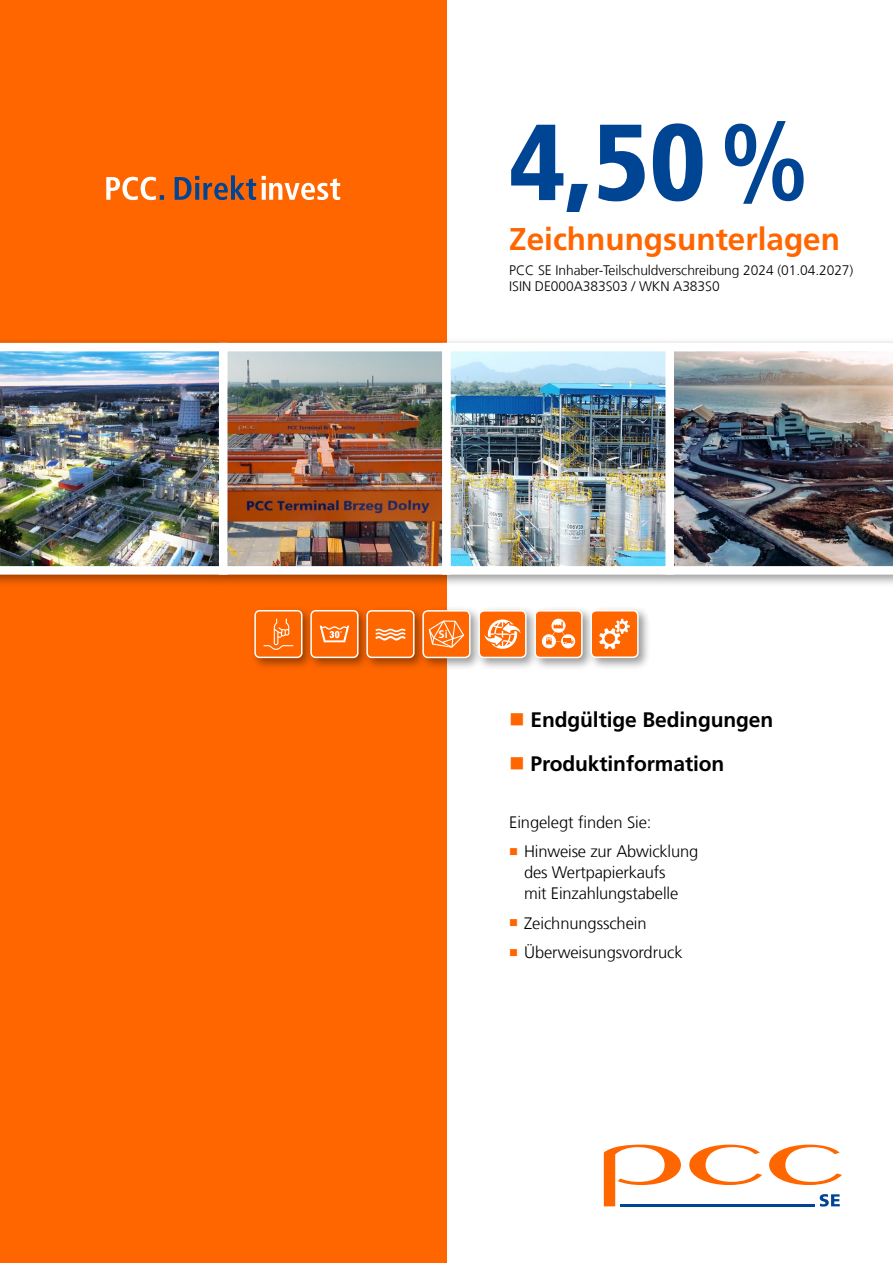
<style>
.page{position:relative;width:893px;height:1263px;background:#fff}
.page>*{position:absolute;margin:0;border:0;box-sizing:border-box;transform-origin:0 0}
.t1{font:900 condensed 108px "Frutiger";color:#004494}
.t2{font:700 31.5px "Frutiger LT Com";color:#f60}
.t3{font:700 21px "Frutiger LT Com";letter-spacing:-.005em;color:#000}
.t4{font:300 16.5px/21px "Frutiger LT Com";letter-spacing:-.01em;color:#000}
.t5{font:300 13.8px/16.5px "Frutiger LT Com";letter-spacing:-.005em;color:#000}
.t6{font:700 10.95px "Frutiger LT Com";color:#fff}
.s1{font-family:"Frutiger LT Com";font-weight:700}
.s2{color:#f60}
</style>
<div class="page">
<div style="left:0;top:0;width:446px;height:1263px;background:#f60"></div>
<svg style="left:106px;top:175px;width:234px;height:25px"></svg>
<svg style="left:769px;top:1144px;width:73px;height:41px"></svg>
<svg style="left:689px;top:1144px;width:73px;height:41px"></svg>
<svg style="left:604px;top:1144px;width:77px;height:62px"></svg>
<svg style="left:820px;top:1194px;width:20px;height:12px"></svg>
<hr style="left:620px;top:1204px;width:195px;height:2px;background:#004494">
<div style="left:250px;top:606px;width:401px;height:65px;background:#000;opacity:.4"></div>
<div style="left:255px;top:611px;width:47px;height:46px;background:#f60;border-radius:5px"></div>
<div style="left:254px;top:610px;width:49px;height:48px;border:2px solid #fff;border-radius:5px"></div>
<svg style="left:264px;top:619px;width:29px;height:31px"></svg>
<div style="left:311px;top:611px;width:47px;height:46px;background:#f60;border-radius:5px"></div>
<div style="left:310px;top:610px;width:49px;height:48px;border:2px solid #fff;border-radius:5px"></div>
<svg style="left:320px;top:626px;width:29px;height:16px"></svg>
<div style="left:367px;top:611px;width:47px;height:46px;background:#f60;border-radius:5px"></div>
<div style="left:366px;top:610px;width:49px;height:48px;border:2px solid #fff;border-radius:5px"></div>
<svg style="left:375px;top:629px;width:31px;height:11px"></svg>
<div style="left:423px;top:611px;width:47px;height:46px;background:#f60;border-radius:5px"></div>
<div style="left:422px;top:610px;width:49px;height:48px;border:2px solid #fff;border-radius:5px"></div>
<svg style="left:429px;top:620px;width:35px;height:28px"></svg>
<div style="left:479px;top:611px;width:47px;height:46px;background:#f60;border-radius:5px"></div>
<div style="left:478px;top:610px;width:49px;height:48px;border:2px solid #fff;border-radius:5px"></div>
<svg style="left:484px;top:619px;width:36px;height:30px"></svg>
<div style="left:535px;top:611px;width:47px;height:46px;background:#f60;border-radius:5px"></div>
<div style="left:534px;top:610px;width:49px;height:48px;border:2px solid #fff;border-radius:5px"></div>
<svg style="left:561px;top:634px;width:14px;height:14px"></svg>
<svg style="left:541px;top:618px;width:32px;height:31px"></svg>
<div style="left:591px;top:611px;width:47px;height:46px;background:#f60;border-radius:5px"></div>
<div style="left:590px;top:610px;width:49px;height:48px;border:2px solid #fff;border-radius:5px"></div>
<svg style="left:599px;top:619px;width:31px;height:30px"></svg>
<div style="left:0;top:338px;width:893px;height:250px;background:#000;opacity:.4"></div>
<img style="left:0;top:343px;width:219px;height:232px">
<img style="left:229px;top:353px;width:212px;height:212px">
<div style="left:219px;top:343px;width:232px;height:232px;border:9px solid #fff"></div>
<img style="left:674px;top:343px;width:219px;height:232px">
<img style="left:452px;top:353px;width:212px;height:212px">
<div style="left:442px;top:343px;width:232px;height:232px;border:9px solid #fff"></div>
<h1 class="t1" style="left:509px;top:98px;width:302px">4,50<span class="s1">%</span></h1>
<h2 class="t2" style="left:509px;top:220px;width:332px">Zeichnungsunterlagen</h2>
<p class="t5" style="left:509px;top:262px;width:346px">PCC SE Inhaber-Teilschuldverschreibung 2024 (01.04.2027)<br>ISIN DE000A383S03 / WKN A383S0</p>
<p class="t6" style="left:439px;top:628px;width:11px">Si</p>
<p class="t3" style="left:509px;top:707px;width:266px"><span class="s2">■</span> Endgültige Bedingungen</p>
<p class="t3" style="left:509px;top:751px;width:217px"><span class="s2">■</span> Produktinformation</p>
<p class="t4" style="left:509px;top:812px;width:144px">Eingelegt finden Sie:</p>
<p class="t4" style="left:524px;top:841px;width:176px;text-indent:-15px"><span class="s2">■</span> Hinweise zur Abwicklung des Wertpapierkaufs<br>mit Einzahlungstabelle</p>
<p class="t4" style="left:509px;top:913px;width:139px"><span class="s2">■</span> Zeichnungsschein</p>
<p class="t4" style="left:509px;top:942px;width:175px"><span class="s2">■</span> Überweisungsvordruck</p>
</div>
